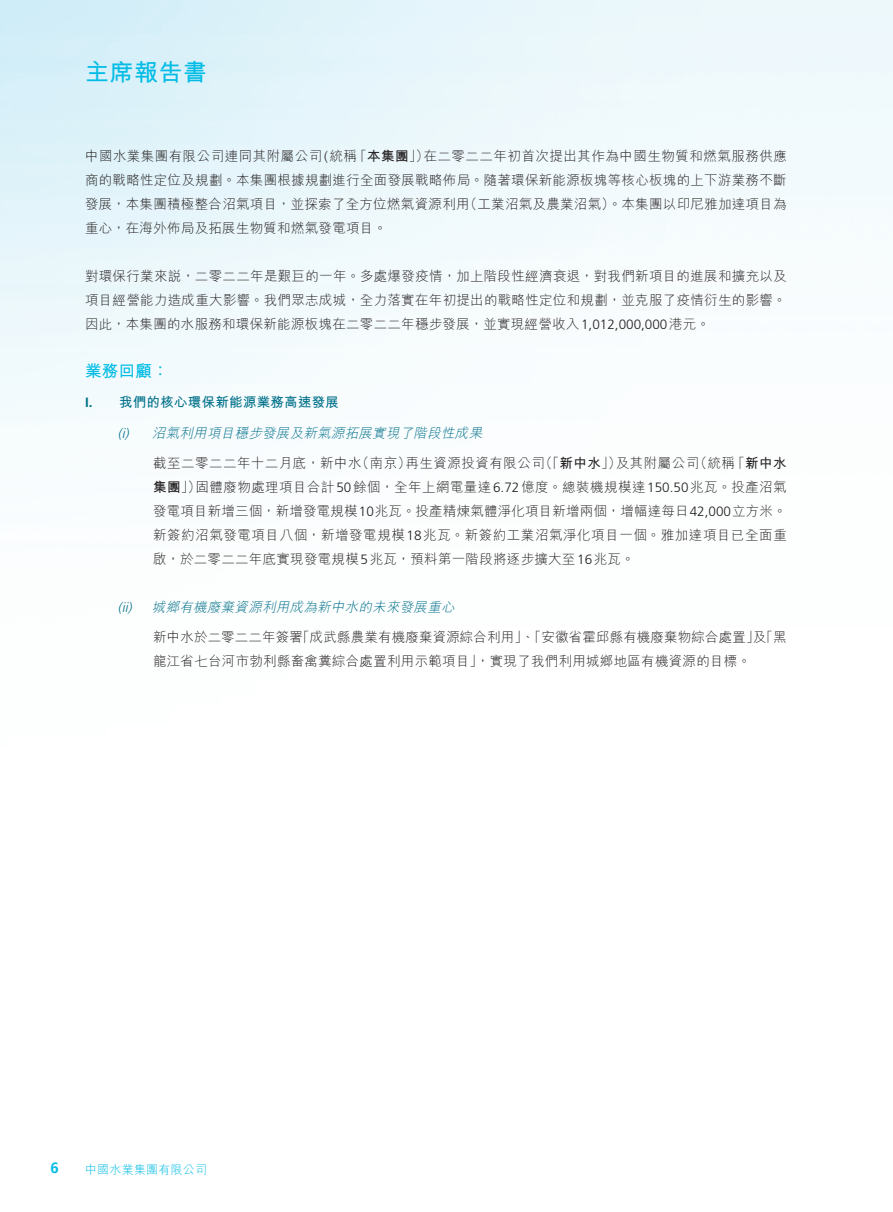
<style>
.page{position:relative;width:893px;height:1212px;background:#fff}
.page>*{position:absolute;margin:0;border:0;box-sizing:border-box;transform-origin:0 0}
.t1{font:700 24px "M Hei HK";letter-spacing:.02em;color:#02bce5}
._01_H1{font:700 16.5px "M Hei HK";color:#02bce5}
.t2{font:700 15px "Frutiger LT Std";color:#02bce5}
._00_txt{font:300 13.5px/24px "M Hei HK";letter-spacing:.02em;color:#231f20;text-align:justify}
._03_H3{font:italic 300 13.5px "M Hei HK";color:#01718a}
._02_H2{font:700 13.5px "M Hei HK";letter-spacing:.02em;color:#01718a}
.t3{font:300 12px "M Hei HK";letter-spacing:.02em;color:#02bce5}
.s1{font-family:"Frutiger LT Std"}
.s2{font-weight:700}
</style>
<div class="page">
<p class="t1" style="left:85px;top:55px;width:123px">主席報告書</p>
<p class="_00_txt" style="left:85px;top:144px;width:703px">中國水業集團有限公司連同其附屬公司<span class="s1">(</span>統稱「<span class="s2">本集團</span>」）在二零二二年初首次提出其作為中國生物質和燃氣服務供應商的戰略性定位及規劃。本集團根據規劃進行全面發展戰略佈局。隨著環保新能源板塊等核心板塊的上下游業務不斷發展，本集團積極整合沼氣項目，並探索了全方位燃氣資源利用（工業沼氣及農業沼氣）。本集團以印尼雅加達項目為重心，在海外佈局及拓展生物質和燃氣發電項目。</p>
<p class="_00_txt" style="left:85px;top:264px;width:703px">對環保行業來說，二零二二年是艱巨的一年。多處爆發疫情，加上階段性經濟衰退，對我們新項目的進展和擴充以及項目經營能力造成重大影響。我們眾志成城，全力落實在年初提出的戰略性定位和規劃，並克服了疫情衍生的影響。因此，本集團的水服務和環保新能源板塊在二零二二年穩步發展，並實現經營收入<span class="s1">1,012,000,000</span>港元。</p>
<p class="_01_H1" style="left:85px;top:359px;width:85px">業務回顧：</p>
<p class="_02_H2" style="left:85px;top:392px;width:256px"><span class="s1">I.</span> 我們的核心環保新能源業務高速發展</p>
<p class="_03_H3" style="left:118px;top:426px;width:369px"><span class="s1">(i)</span> 沼氣利用項目穩步發展及新氣源拓展實現了階段性成果</p>
<p class="_00_txt" style="left:153px;top:451px;width:635px">截至二零二二年十二月底，新中水（南京）再生資源投資有限公司（「<span class="s2">新中水</span>」）及其附屬公司（統稱「<span class="s2">新中水集團</span>」）固體廢物處理項目合計<span class="s1">50</span>餘個，全年上網電量達<span class="s1">6.72</span>億度。總裝機規模達<span class="s1">150.50</span>兆瓦。投產沼氣發電項目新增三個，新增發電規模<span class="s1">10</span>兆瓦。投產精煉氣體淨化項目新增兩個，增幅達每日<span class="s1">42,000</span>立方米。新簽約沼氣發電項目八個，新增發電規模<span class="s1">18</span>兆瓦。新簽約工業沼氣淨化項目一個。雅加達項目已全面重啟，於二零二二年底實現發電規模<span class="s1">5</span>兆瓦，預料第一階段將逐步擴大至<span class="s1">16</span>兆瓦。</p>
<p class="_03_H3" style="left:118px;top:600px;width:341px"><span class="s1">(ii)</span> 城鄉有機廢棄資源利用成為新中水的未來發展重心</p>
<p class="_00_txt" style="left:153px;top:625px;width:635px">新中水於二零二二年簽署「成武縣農業有機廢棄資源綜合利用」、「安徽省霍邱縣有機廢棄物綜合處置」及「黑龍江省七台河市勃利縣畜禽糞綜合處置利用示範項目」，實現了我們利用城鄉地區有機資源的目標。</p>
<p class="t2" style="left:50px;top:1158px;width:10px">6</p>
<p class="t3" style="left:85px;top:1163px;width:124px">中國水業集團有限公司</p>
</div>
